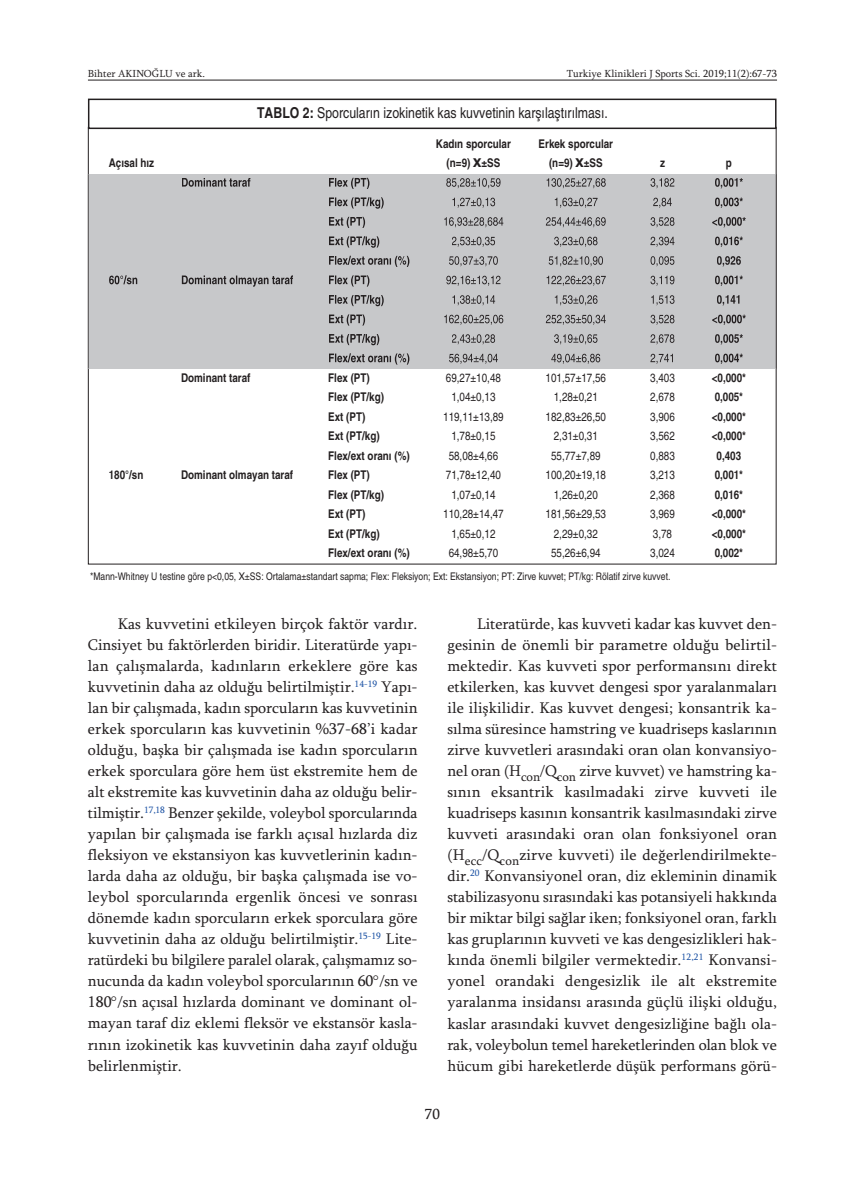
<style>
.page{position:relative;width:865px;height:1197px;background:#fff}
.page>*{position:absolute;margin:0;border:0;box-sizing:border-box;transform-origin:0 0}
.t1{font:15.75px/21px "Sylfaen";color:#231f20;text-align:justify}
.t2{font:condensed 15px "Helvetica";color:#231f20}
.t3{font:15px "Sylfaen";color:#231f20}
.t4{font:700 condensed 12px "Helvetica";color:#231f20}
.t5{font:condensed 12px "Helvetica";color:#231f20}
.t6{font:condensed 10.5px "Helvetica";color:#231f20}
.t7{font:10.5px "Sylfaen";color:#231f20}
.s1{font-weight:700}
.s2{font-family:"Tahoma";font-stretch:normal}
</style>
<div class="page">
<hr style="left:88px;top:80px;width:689px;height:1px;background:#231f20">
<div style="left:88px;top:99px;width:688px;height:30px;border:2px solid #231f20"></div>
<div style="left:89px;top:174px;width:686px;height:194px;background:#c7c8ca"></div>
<hr style="left:776px;top:174px;width:1px;height:194px;background:#231f20">
<hr style="left:88px;top:174px;width:1px;height:194px;background:#231f20">
<hr style="left:775px;top:174px;width:1px;height:194px;background:#231f20">
<svg style="left:182px;top:178px;width:65px;height:9px"></svg>
<svg style="left:329px;top:178px;width:40px;height:11px"></svg>
<svg style="left:446px;top:178px;width:109px;height:10px"></svg>
<svg style="left:715px;top:178px;width:28px;height:10px"></svg>
<svg style="left:329px;top:197px;width:55px;height:12px"></svg>
<svg style="left:452px;top:198px;width:134px;height:10px"></svg>
<svg style="left:715px;top:197px;width:28px;height:11px"></svg>
<svg style="left:329px;top:217px;width:36px;height:11px"></svg>
<svg style="left:444px;top:217px;width:54px;height:10px"></svg>
<svg style="left:712px;top:217px;width:33px;height:10px"></svg>
<svg style="left:329px;top:236px;width:50px;height:12px"></svg>
<svg style="left:452px;top:237px;width:119px;height:10px"></svg>
<svg style="left:715px;top:236px;width:28px;height:11px"></svg>
<svg style="left:329px;top:256px;width:80px;height:11px"></svg>
<svg style="left:449px;top:256px;width:118px;height:10px"></svg>
<svg style="left:717px;top:256px;width:24px;height:10px"></svg>
<svg style="left:109px;top:275px;width:28px;height:9px"></svg>
<svg style="left:182px;top:275px;width:75px;height:10px"></svg>
<svg style="left:329px;top:275px;width:40px;height:11px"></svg>
<svg style="left:446px;top:276px;width:117px;height:10px"></svg>
<svg style="left:715px;top:275px;width:28px;height:11px"></svg>
<svg style="left:329px;top:295px;width:55px;height:11px"></svg>
<svg style="left:452px;top:295px;width:132px;height:10px"></svg>
<svg style="left:717px;top:295px;width:22px;height:10px"></svg>
<svg style="left:329px;top:314px;width:36px;height:11px"></svg>
<svg style="left:444px;top:315px;width:106px;height:10px"></svg>
<svg style="left:712px;top:314px;width:33px;height:11px"></svg>
<svg style="left:329px;top:334px;width:50px;height:11px"></svg>
<svg style="left:452px;top:334px;width:120px;height:10px"></svg>
<svg style="left:715px;top:334px;width:28px;height:10px"></svg>
<svg style="left:329px;top:353px;width:80px;height:11px"></svg>
<svg style="left:449px;top:354px;width:129px;height:10px"></svg>
<svg style="left:715px;top:353px;width:28px;height:11px"></svg>
<p class="t7" style="left:88px;top:67px;width:118px">Bihter AKINOĞLU ve ark.</p>
<p class="t7" style="left:567px;top:67px;width:212px">Turkiye Klinikleri J Sports Sci. 2019;11(2):67-73</p>
<p class="t2" style="left:257px;top:104px;width:352px"><span class="s1">TABLO 2:</span> Sporcuların izokinetik kas kuvvetinin karşılaştırılması.</p>
<p class="t4" style="left:436px;top:136px;width:76px">Kadın sporcular</p>
<p class="t4" style="left:538px;top:136px;width:76px">Erkek sporcular</p>
<p class="t4" style="left:109px;top:156px;width:47px">Açısal hız</p>
<p class="t4" style="left:446px;top:156px;width:55px">(n=9) <span class="s2">Х</span>±SS</p>
<p class="t4" style="left:549px;top:156px;width:55px">(n=9) <span class="s2">Х</span>±SS</p>
<p class="t4" style="left:660px;top:156px;width:6px">z</p>
<p class="t4" style="left:726px;top:156px;width:8px">p</p>
<p class="t4" style="left:181px;top:370px;width:71px">Dominant taraf</p>
<p class="t4" style="left:328px;top:370px;width:43px">Flex (PT)</p>
<p class="t5" style="left:446px;top:370px;width:56px">69,27±10,48</p>
<p class="t5" style="left:545px;top:370px;width:62px">101,57±17,56</p>
<p class="t5" style="left:650px;top:370px;width:26px">3,403</p>
<p class="t4" style="left:712px;top:370px;width:36px">&lt;0,000*</p>
<p class="t4" style="left:328px;top:390px;width:57px">Flex (PT/kg)</p>
<p class="t5" style="left:451px;top:390px;width:46px">1,04±0,13</p>
<p class="t5" style="left:554px;top:390px;width:46px">1,28±0,21</p>
<p class="t5" style="left:650px;top:390px;width:26px">2,678</p>
<p class="t4" style="left:714px;top:390px;width:30px">0,005*</p>
<p class="t4" style="left:328px;top:409px;width:39px">Ext (PT)</p>
<p class="t5" style="left:443px;top:409px;width:62px">119,11±13,89</p>
<p class="t5" style="left:545px;top:409px;width:62px">182,83±26,50</p>
<p class="t5" style="left:650px;top:409px;width:26px">3,906</p>
<p class="t4" style="left:712px;top:409px;width:36px">&lt;0,000*</p>
<p class="t4" style="left:328px;top:429px;width:53px">Ext (PT/kg)</p>
<p class="t5" style="left:451px;top:429px;width:46px">1,78±0,15</p>
<p class="t5" style="left:554px;top:429px;width:46px">2,31±0,31</p>
<p class="t5" style="left:650px;top:429px;width:26px">3,562</p>
<p class="t4" style="left:712px;top:429px;width:36px">&lt;0,000*</p>
<p class="t4" style="left:328px;top:448px;width:83px">Flex/ext oranı (%)</p>
<p class="t5" style="left:448px;top:448px;width:51px">58,08±4,66</p>
<p class="t5" style="left:551px;top:448px;width:51px">55,77±7,89</p>
<p class="t5" style="left:650px;top:448px;width:26px">0,883</p>
<p class="t4" style="left:716px;top:448px;width:26px">0,403</p>
<p class="t4" style="left:109px;top:468px;width:36px">180°/sn</p>
<p class="t4" style="left:181px;top:468px;width:114px">Dominant olmayan taraf</p>
<p class="t4" style="left:328px;top:468px;width:43px">Flex (PT)</p>
<p class="t5" style="left:446px;top:468px;width:56px">71,78±12,40</p>
<p class="t5" style="left:545px;top:468px;width:62px">100,20±19,18</p>
<p class="t5" style="left:650px;top:468px;width:26px">3,213</p>
<p class="t4" style="left:714px;top:468px;width:30px">0,001*</p>
<p class="t4" style="left:328px;top:487px;width:57px">Flex (PT/kg)</p>
<p class="t5" style="left:451px;top:487px;width:46px">1,07±0,14</p>
<p class="t5" style="left:554px;top:487px;width:46px">1,26±0,20</p>
<p class="t5" style="left:650px;top:487px;width:26px">2,368</p>
<p class="t4" style="left:714px;top:487px;width:30px">0,016*</p>
<p class="t4" style="left:328px;top:507px;width:39px">Ext (PT)</p>
<p class="t5" style="left:443px;top:507px;width:62px">110,28±14,47</p>
<p class="t5" style="left:545px;top:507px;width:62px">181,56±29,53</p>
<p class="t5" style="left:650px;top:507px;width:26px">3,969</p>
<p class="t4" style="left:712px;top:507px;width:36px">&lt;0,000*</p>
<p class="t4" style="left:328px;top:526px;width:53px">Ext (PT/kg)</p>
<p class="t5" style="left:451px;top:526px;width:46px">1,65±0,12</p>
<p class="t5" style="left:554px;top:526px;width:46px">2,29±0,32</p>
<p class="t5" style="left:653px;top:526px;width:21px">3,78</p>
<p class="t4" style="left:712px;top:526px;width:36px">&lt;0,000*</p>
<p class="t4" style="left:328px;top:546px;width:83px">Flex/ext oranı (%)</p>
<p class="t5" style="left:448px;top:546px;width:51px">64,98±5,70</p>
<p class="t5" style="left:551px;top:546px;width:51px">55,26±6,94</p>
<p class="t5" style="left:650px;top:546px;width:26px">3,024</p>
<p class="t4" style="left:714px;top:546px;width:30px">0,002*</p>
<p class="t6" style="left:90px;top:570px;width:582px">*Mann-Whitney U testine göre p&lt;0,05, <span class="s2">Х</span>±SS: Ortalama±standart sapma; Flex: Fleksiyon; Ext: Ekstansiyon; PT: Zirve kuvvet; PT/kg: Rölatif zirve kuvvet.</p>
<p class="t1" style="left:88px;top:613px;width:331px;text-indent:30px">Kas kuvvetini etkileyen birçok faktör vardır.<br>Cinsiyet bu faktörlerden biridir. Literatürde yapı&shy;lan çalışmalarda, kadınların erkeklere göre kas kuvvetinin daha az olduğu belirtilmiştir.<sup>14-19</sup> Yapı&shy;lan bir çalışmada, kadın sporcuların kas kuvvetinin erkek sporcuların kas kuvvetinin %37-68’i kadar olduğu, başka bir çalışmada ise kadın sporcuların erkek sporculara göre hem üst ekstremite hem de alt ekstremite kas kuvvetinin daha az olduğu belir&shy;tilmiştir.<sup>17,18</sup> Benzer şekilde, voleybol sporcularında yapılan bir çalışmada ise farklı açısal hızlarda diz fleksiyon ve ekstansiyon kas kuvvetlerinin kadın&shy;larda daha az olduğu, bir başka çalışmada ise vo&shy;leybol sporcularında ergenlik öncesi ve sonrası dönemde kadın sporcuların erkek sporculara göre kuvvetinin daha az olduğu belirtilmiştir.<sup>15-19</sup> Lite&shy;ratürdeki bu bilgilere paralel olarak, çalışmamız so&shy;nucunda da kadın voleybol sporcularının 60 /sn ve 180 /sn açısal hızlarda dominant ve dominant ol&shy;mayan taraf diz eklemi fleksör ve ekstansör kasla&shy;rının izokinetik kas kuvvetinin daha zayıf olduğu belirlenmiştir.</p>
<p class="t1" style="left:447px;top:613px;width:331px;text-indent:30px">Literatürde, kas kuvveti kadar kas kuvvet den&shy;gesinin de önemli bir parametre olduğu belirtil&shy;mektedir. Kas kuvveti spor performansını direkt etkilerken, kas kuvvet dengesi spor yaralanmaları ile ilişkilidir. Kas kuvvet dengesi; konsantrik ka&shy;sılma süresince hamstring ve kuadriseps kaslarının zirve kuvvetleri arasındaki oran olan konvansiyo&shy;nel oran (H<sub>con</sub>/Q<sub>con</sub> zirve kuvvet) ve hamstring ka&shy;sının eksantrik kasılmadaki zirve kuvveti ile kuadriseps kasının konsantrik kasılmasındaki zirve kuvveti arasındaki oran olan fonksiyonel oran (H<sub>ecc</sub>/Q<sub>con</sub>zirve kuvveti) ile değerlendirilmekte&shy;dir.<sup>20</sup> Konvansiyonel oran, diz ekleminin dinamik stabilizasyonu sırasındaki kas potansiyeli hakkında bir miktar bilgi sağlar iken; fonksiyonel oran, farklı kas gruplarının kuvveti ve kas dengesizlikleri hak&shy;kında önemli bilgiler vermektedir.<sup>12,21</sup> Konvansi&shy;yonel orandaki dengesizlik ile alt ekstremite yaralanma insidansı arasında güçlü ilişki olduğu, kaslar arasındaki kuvvet dengesizliğine bağlı ola&shy;rak, voleybolun temel hareketlerinden olan blok ve hücum gibi hareketlerde düşük performans görü-</p>
<p class="t3" style="left:425px;top:1104px;width:16px">70</p>
</div>
